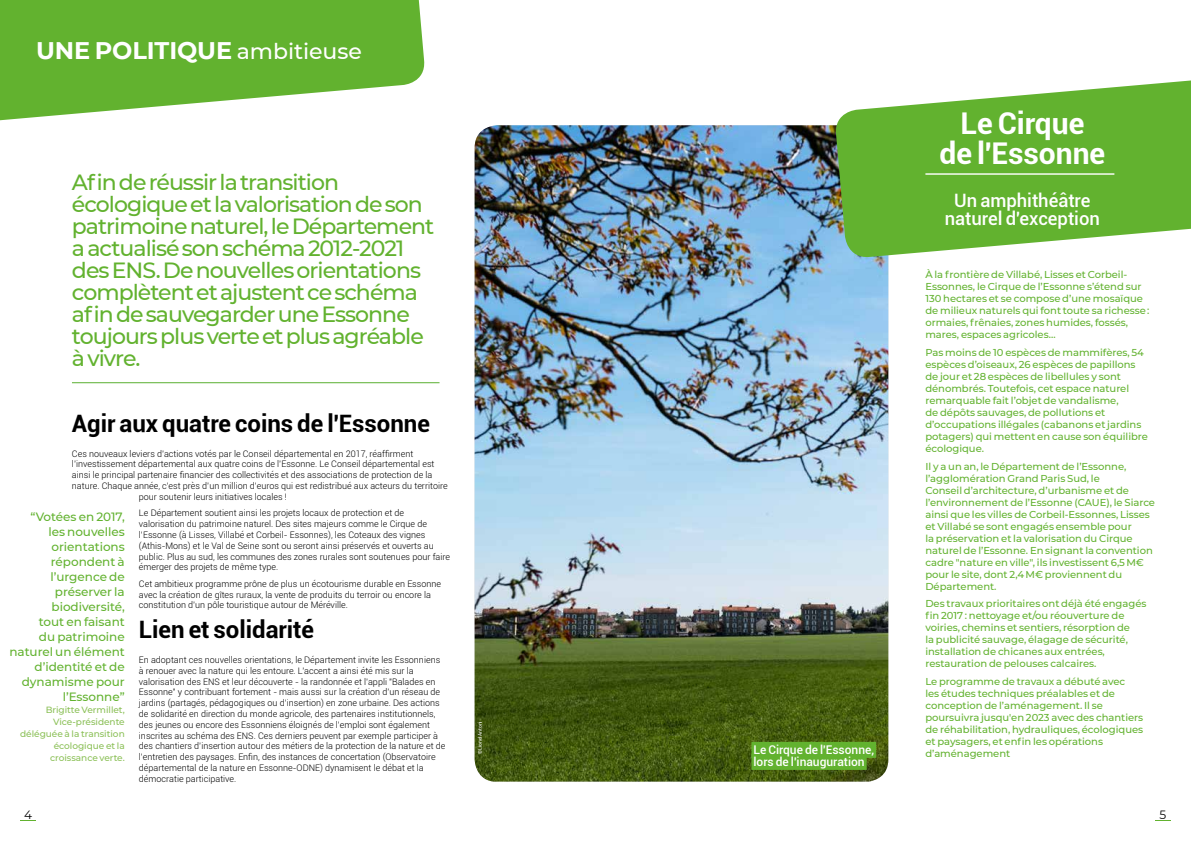
<style>
.page{position:relative;width:1191px;height:842px;background:#fff}
.page>*{position:absolute;margin:0;border:0;box-sizing:border-box;transform-origin:0 0}
.t1{font:700 30px/30px "Roboto";color:#fff;text-align:center}
.t2{font:700 24px "Roboto";color:#000}
.t3{font:700 24px "Montserrat";letter-spacing:-.005em;color:#fff}
.t4{font:500 22px/22px "Montserrat";letter-spacing:-.045em;color:#62b22f}
.t5{font:500 18.5px/18.5px "Roboto";color:#fff;text-align:center}
.t6{font:500 12px/15px "Montserrat";letter-spacing:-.005em;color:#62b22f;text-align:right}
.t7{font:500 12px/12px "Roboto";color:#fff}
.t8{font:12px "Montserrat";color:#000}
.t9{font:500 10px/12px "Montserrat";letter-spacing:-.005em;color:#62b22f}
.t10{font:300 9px/10.8px "Roboto";color:#000}
.t11{font:500 9px/12px "Montserrat";letter-spacing:-.005em;color:#8bc057;text-align:right}
.t12{font:5px "Roboto";letter-spacing:-.01em;color:#fff}
.s1{font-weight:500;font-size:22px}
</style>
<div class="page">
<svg style="left:20px;top:820px;width:16px;height:1px"></svg>
<svg style="left:1155px;top:820px;width:15px;height:1px"></svg>
<hr style="left:72px;top:382px;width:367px;height:1px;background:#5ab031">
<svg style="left:0;top:0;width:425px;height:121px;fill:#62b22f"></svg>
<img style="left:474px;top:125px;width:414px;height:656px">
<svg style="left:834px;top:80px;width:357px;height:179px;fill:#62b22f"></svg>
<hr style="left:925px;top:173px;width:189px;height:2px;background:#fff">
<div style="left:751px;top:742px;width:125px;height:16px;background:#62b22f"></div>
<div style="left:751px;top:754px;width:115px;height:16px;background:#62b22f"></div>
<h2 class="t3" style="left:36px;top:33px;width:327px">UNE POLITIQUE <span class="s1">ambitieuse</span></h2>
<p class="t4" style="left:72px;top:170px;width:364px">Afin de réussir la transition écologique et la valorisation de son patrimoine naturel, le Département a actualisé son schéma 2012-2021 des ENS. De nouvelles orientations complètent et ajustent ce schéma afin de sauvegarder une Essonne toujours plus verte et plus agréable à vivre.</p>
<h2 class="t2" style="left:72px;top:406px;width:359px">Agir aux quatre coins de l'Essonne</h2>
<p class="t10" style="left:72px;top:448px;width:343px">Ces nouveaux leviers d’actions votés par le Conseil départemental en 2017, réaffirment</p>
<p class="t10" style="left:72px;top:458px;width:364px">l’investissement départemental aux quatre coins de l’Essonne. Le Conseil départemental est</p>
<p class="t10" style="left:72px;top:469px;width:362px">ainsi le principal partenaire financier des collectivités et des associations de protection de la</p>
<p class="t10" style="left:72px;top:480px;width:377px">nature. Chaque année, c’est près d’un million d’euros qui est redistribué aux acteurs du territoire</p>
<p class="t10" style="left:139px;top:491px;width:149px">pour soutenir leurs initiatives locales !</p>
<p class="t10" style="left:139px;top:507px;width:313px">Le Département soutient ainsi les projets locaux de protection et de valorisation du patrimoine naturel. Des sites majeurs comme le Cirque de l’Essonne (à Lisses, Villabé et Corbeil- Essonnes), les Coteaux des vignes (Athis-Mons) et le Val de Seine sont ou seront ainsi préservés et ouverts au public. Plus au sud, les communes des zones rurales sont soutenues pour faire émerger des projets de même type.</p>
<p class="t10" style="left:139px;top:578px;width:304px">Cet ambitieux programme prône de plus un écotourisme durable en Essonne avec la création de gîtes ruraux, la vente de produits du terroir ou encore la constitution d’un pôle touristique autour de Méréville.</p>
<h2 class="t2" style="left:139px;top:613px;width:177px">Lien et solidarité</h2>
<p class="t10" style="left:139px;top:654px;width:308px">En adoptant ces nouvelles orientations, le Département invite les Essonniens à renouer avec la nature qui les entoure. L’accent a ainsi été mis sur la valorisation des ENS et leur découverte - la randonnée et l’appli "Balades en Essonne" y contribuant fortement - mais aussi sur la création d’un réseau de jardins (partagés, pédagogiques ou d’insertion) en zone urbaine. Des actions de solidarité en direction du monde agricole, des partenaires institutionnels, des jeunes ou encore des Essonniens éloignés de l’emploi sont également inscrites au schéma des ENS. Ces derniers peuvent par exemple participer à des chantiers d’insertion autour des métiers de la protection de la nature et de l’entretien des paysages. Enfin, des instances de concertation (Observatoire départemental de la nature en Essonne-ODNE) dynamisent le débat et la démocratie participative.</p>
<h3 class="t6" style="left:9px;top:509px;width:117px">“Votées en 2017,<br>les nouvelles orientations répondent à l’urgence de préserver la biodiversité,<br>tout en faisant<br>du patrimoine naturel un élément d’identité et de dynamisme pour l’Essonne”</h3>
<p class="t11" style="left:20px;top:704px;width:106px">Brigitte Vermillet,<br>Vice-présidente déléguée à la transition écologique et la croissance verte.</p>
<p class="t12" style="left:476px;top:754px;width:34px;rotate:-90deg">© Lionel Antoni</p>
<h3 class="t7" style="left:753px;top:743px;width:122px">Le Cirque de l'Essonne, lors de l'inauguration</h3>
<h1 class="t1" style="left:939px;top:107px;width:167px">Le Cirque<br>de l'Essonne</h1>
<h3 class="t5" style="left:944px;top:190px;width:157px">Un amphithéâtre naturel d'exception</h3>
<p class="t9" style="left:925px;top:268px;width:225px">À la frontière de Villabé, Lisses et Corbeil-Essonnes, le Cirque de l’Essonne s’étend sur 130 hectares et se compose d’une mosaïque de milieux naturels qui font toute sa richesse : ormaies, frênaies, zones humides, fossés, mares, espaces agricoles…</p>
<p class="t9" style="left:925px;top:346px;width:224px">Pas moins de 10 espèces de mammifères, 54 espèces d’oiseaux, 26 espèces de papillons de jour et 28 espèces de libellules y sont dénombrés. Toutefois, cet espace naturel remarquable fait l’objet de vandalisme,<br>de dépôts sauvages, de pollutions et d’occupations illégales (cabanons et jardins potagers) qui mettent en cause son équilibre écologique.</p>
<p class="t9" style="left:925px;top:460px;width:231px">Il y a un an, le Département de l’Essonne, l’agglomération Grand Paris Sud, le<br>Conseil d’architecture, d’urbanisme et de l’environnement de l’Essonne (CAUE), le Siarce ainsi que les villes de Corbeil-Essonnes, Lisses et Villabé se sont engagés ensemble pour<br>la préservation et la valorisation du Cirque naturel de l’Essonne. En signant la convention cadre "nature en ville", ils investissent 6,5 M€ pour le site, dont 2,4 M€ proviennent du Département.</p>
<p class="t9" style="left:925px;top:597px;width:222px">Des travaux prioritaires ont déjà été engagés fin 2017 : nettoyage et/ou réouverture de voiries, chemins et sentiers, résorption de<br>la publicité sauvage, élagage de sécurité, installation de chicanes aux entrées, restauration de pelouses calcaires.</p>
<p class="t9" style="left:925px;top:675px;width:219px">Le programme de travaux a débuté avec<br>les études techniques préalables et de conception de l’aménagement. Il se poursuivra jusqu'en 2023 avec des chantiers de réhabilitation, hydrauliques, écologiques et paysagers, et enfin les opérations d’aménagement</p>
<h3 class="t8" style="left:24px;top:806px;width:9px">4</h3>
<h3 class="t8" style="left:1159px;top:806px;width:8px">5</h3>
</div>
